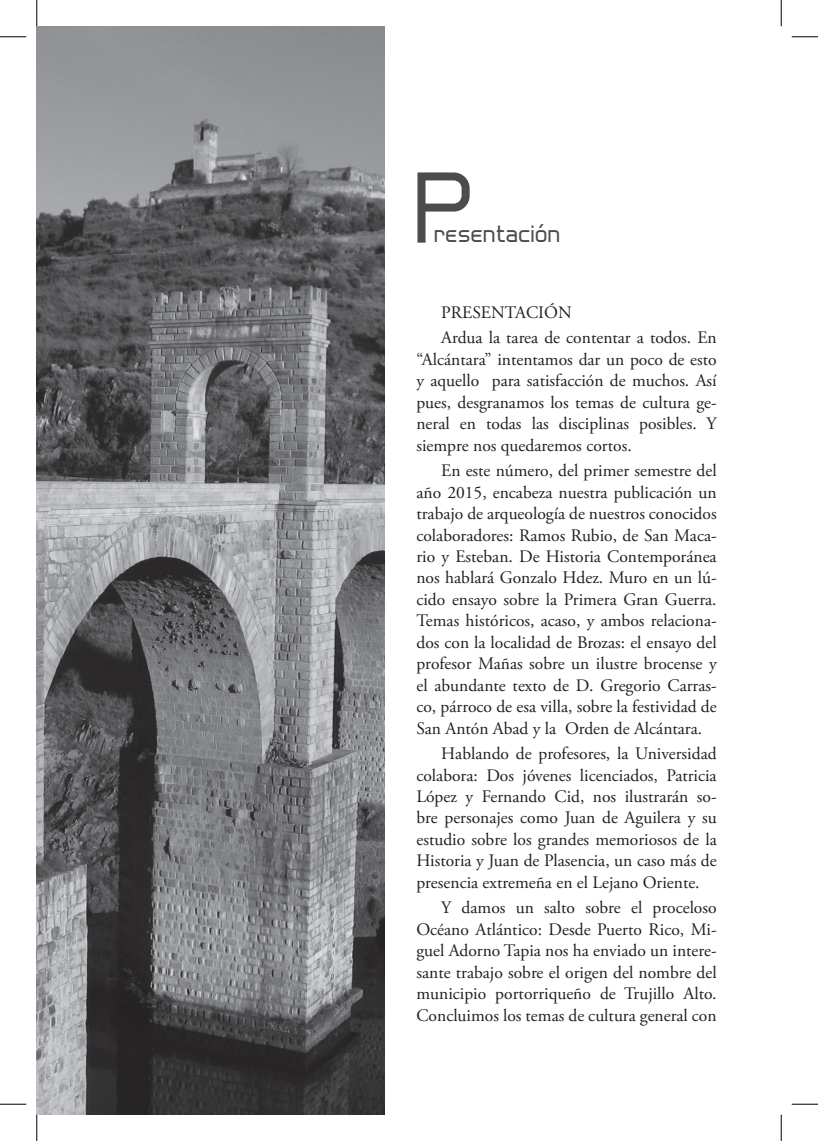
<style>
.page{position:relative;width:818px;height:1141px;background:#fff}
.page>*{position:absolute;margin:0;border:0;box-sizing:border-box;transform-origin:0 0}
.t1{font:105px "Hall Fetica";color:#4b4c4d}
.t2{font:24.5px "Hall Fetica";color:#4b4c4d}
.t3{font:17.5px/21.5px "Adobe Garamond Pro";color:#231f20;text-align:justify}
</style>
<div class="page">
<img style="left:37px;top:27px;width:347px;height:1086px">
<svg style="left:0;top:36px;width:26px;height:1px"></svg>
<svg style="left:791px;top:36px;width:27px;height:1px"></svg>
<svg style="left:0;top:1103px;width:26px;height:1px"></svg>
<svg style="left:791px;top:1103px;width:27px;height:1px"></svg>
<svg style="left:36px;top:0;width:1px;height:26px"></svg>
<svg style="left:36px;top:1114px;width:1px;height:26px"></svg>
<svg style="left:781px;top:0;width:1px;height:26px"></svg>
<svg style="left:781px;top:1114px;width:1px;height:26px"></svg>
<h1 class="t1" style="left:412px;top:147px;width:64px">P</h1>
<h2 class="t2" style="left:434px;top:220px;width:128px">resentación</h2>
<p class="t3" style="left:441px;top:300px;width:277px;line-height:25.4px">PRESENTACIÓN<br>Ardua la tarea de contentar a todos. En</p>
<p class="t3" style="left:416px;top:349px;width:302px">“Alcántara” intentamos dar un poco de esto y aquello para satisfacción de muchos. Así pues, desgranamos los temas de cultura ge&shy;neral en todas las disciplinas posibles. Y siempre nos quedaremos cortos.</p>
<p class="t3" style="left:416px;top:460px;width:302px;text-indent:25px">En este número, del primer semestre del año 2015, encabeza nuestra publicación un trabajo de arqueología de nuestros conocidos colaboradores: Ramos Rubio, de San Maca&shy;rio y Esteban. De Historia Contemporánea nos hablará Gonzalo Hdez. Muro en un lú&shy;cido ensayo sobre la Primera Gran Guerra.<br>Temas históricos, acaso, y ambos relaciona&shy;dos con la localidad de Brozas: el ensayo del profesor Mañas sobre un ilustre brocense y el abundante texto de D. Gregorio Carras&shy;co, párroco de esa villa, sobre la festividad de San Antón Abad y la Orden de Alcántara.</p>
<p class="t3" style="left:416px;top:743px;width:302px;text-indent:25px">Hablando de profesores, la Universidad colabora: Dos jóvenes licenciados, Patricia López y Fernando Cid, nos ilustrarán so&shy;bre personajes como Juan de Aguilera y su estudio sobre los grandes memoriosos de la Historia y Juan de Plasencia, un caso más de presencia extremeña en el Lejano Oriente.</p>
<p class="t3" style="left:416px;top:897px;width:302px;text-indent:25px">Y damos un salto sobre el proceloso Océano Atlántico: Desde Puerto Rico, Mi&shy;guel Adorno Tapia nos ha enviado un intere&shy;sante trabajo sobre el origen del nombre del municipio portorriqueño de Trujillo Alto.<br>Concluimos los temas de cultura general con</p>
</div>
